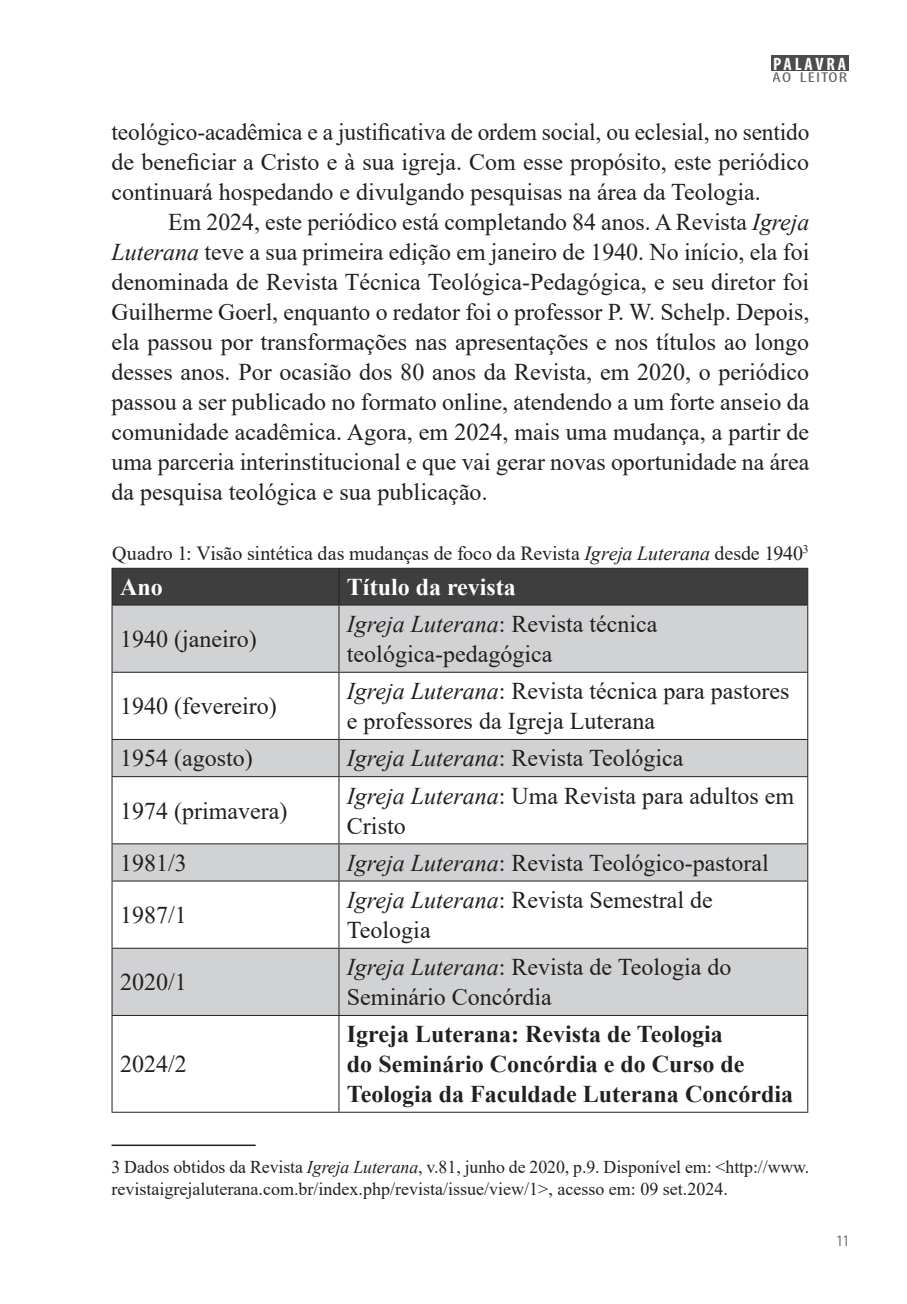
<style>
.page{position:relative;width:907px;height:1304px;background:#fff}
.page>*{position:absolute;margin:0;border:0;box-sizing:border-box;transform-origin:0 0}
.t1{font:24px/30px "Times New Roman";color:#231f20}
.t2{font:700 24px/30px "Times New Roman";color:#231f20}
.t3{font:700 24px "Times New Roman";color:#fff}
.t4{font:20px "Times New Roman";letter-spacing:-.005em;color:#231f20}
.t5{font:18px/22px "Times New Roman";color:#231f20}
.t6{font:700 condensed 18px "Myriad Pro";letter-spacing:.16em;color:#fff}
.t7{font:condensed 16px "Myriad Pro";color:#6c6d70}
.t8{font:condensed 14.4px "Myriad Pro";letter-spacing:.05em;color:#231f20;scale:1.42 1}
.s1{font-style:italic}
</style>
<div class="page">
<div style="left:771px;top:55px;width:77px;height:15px;background:#4f4b4c"></div>
<div style="left:112px;top:568px;width:695px;height:36px;background:#3e3e3f"></div>
<svg style="left:112px;top:605px;width:695px;height:409px;fill:#d1d2d4"></svg>
<hr style="left:111px;top:567px;width:228px;height:1px;background:#231f20">
<hr style="left:111px;top:568px;width:1px;height:36px;background:#231f20">
<hr style="left:339px;top:567px;width:469px;height:1px;background:#231f20">
<hr style="left:338px;top:568px;width:1px;height:36px;background:#231f20">
<hr style="left:807px;top:568px;width:1px;height:36px;background:#231f20">
<hr style="left:111px;top:604px;width:228px;height:1px;background:#231f20">
<hr style="left:111px;top:605px;width:1px;height:66px;background:#231f20">
<hr style="left:339px;top:604px;width:469px;height:1px;background:#231f20">
<hr style="left:338px;top:605px;width:1px;height:66px;background:#231f20">
<hr style="left:807px;top:605px;width:1px;height:66px;background:#231f20">
<hr style="left:111px;top:671px;width:228px;height:1px;background:#231f20">
<hr style="left:111px;top:672px;width:1px;height:67px;background:#231f20">
<hr style="left:339px;top:671px;width:469px;height:1px;background:#231f20">
<hr style="left:338px;top:672px;width:1px;height:67px;background:#231f20">
<hr style="left:807px;top:672px;width:1px;height:67px;background:#231f20">
<hr style="left:111px;top:739px;width:228px;height:1px;background:#231f20">
<hr style="left:111px;top:740px;width:1px;height:36px;background:#231f20">
<hr style="left:339px;top:739px;width:469px;height:1px;background:#231f20">
<hr style="left:338px;top:740px;width:1px;height:36px;background:#231f20">
<hr style="left:807px;top:740px;width:1px;height:36px;background:#231f20">
<hr style="left:111px;top:776px;width:228px;height:1px;background:#231f20">
<hr style="left:111px;top:777px;width:1px;height:66px;background:#231f20">
<hr style="left:339px;top:776px;width:469px;height:1px;background:#231f20">
<hr style="left:338px;top:777px;width:1px;height:66px;background:#231f20">
<hr style="left:807px;top:777px;width:1px;height:66px;background:#231f20">
<hr style="left:111px;top:843px;width:228px;height:1px;background:#231f20">
<hr style="left:111px;top:844px;width:1px;height:36px;background:#231f20">
<hr style="left:339px;top:843px;width:469px;height:1px;background:#231f20">
<hr style="left:338px;top:844px;width:1px;height:36px;background:#231f20">
<hr style="left:807px;top:844px;width:1px;height:36px;background:#231f20">
<hr style="left:111px;top:880px;width:228px;height:1px;background:#231f20">
<hr style="left:111px;top:881px;width:1px;height:66px;background:#231f20">
<hr style="left:339px;top:880px;width:469px;height:1px;background:#231f20">
<hr style="left:338px;top:881px;width:1px;height:66px;background:#231f20">
<hr style="left:807px;top:881px;width:1px;height:66px;background:#231f20">
<hr style="left:111px;top:947px;width:228px;height:1px;background:#231f20">
<hr style="left:111px;top:948px;width:1px;height:66px;background:#231f20">
<hr style="left:339px;top:947px;width:469px;height:1px;background:#231f20">
<hr style="left:338px;top:948px;width:1px;height:66px;background:#231f20">
<hr style="left:807px;top:948px;width:1px;height:66px;background:#231f20">
<hr style="left:111px;top:1014px;width:228px;height:1px;background:#231f20">
<hr style="left:111px;top:1015px;width:1px;height:96px;background:#231f20">
<hr style="left:339px;top:1014px;width:469px;height:1px;background:#231f20">
<hr style="left:338px;top:1015px;width:1px;height:96px;background:#231f20">
<hr style="left:807px;top:1015px;width:1px;height:96px;background:#231f20">
<hr style="left:111px;top:1111px;width:228px;height:1px;background:#231f20">
<hr style="left:339px;top:1111px;width:469px;height:1px;background:#231f20">
<hr style="left:111px;top:1144px;width:144px;height:1px;background:#231f20">
<p class="t6" style="left:773px;top:53px;width:74px">PALAVRA</p>
<p class="t8" style="left:772px;top:69px;width:54px">AO LEITOR</p>
<p class="t1" style="left:111px;top:116px;width:699px;text-align:justify">teológico-acadêmica e a justificativa de ordem social, ou eclesial, no sentido de beneficiar a Cristo e à sua igreja. Com esse propósito, este periódico continuará hospedando e divulgando pesquisas na área da Teologia.</p>
<p class="t1" style="left:111px;top:206px;width:699px;text-align:justify;text-indent:57px">Em 2024, este periódico está completando 84 anos. A Revista <span class="s1">Igreja Luterana</span> teve a sua primeira edição em janeiro de 1940. No início, ela foi denominada de Revista Técnica Teológica-Pedagógica, e seu diretor foi Guilherme Goerl, enquanto o redator foi o professor P. W. Schelp. Depois, ela passou por transformações nas apresentações e nos títulos ao longo desses anos. Por ocasião dos 80 anos da Revista, em 2020, o periódico passou a ser publicado no formato online, atendendo a um forte anseio da comunidade acadêmica. Agora, em 2024, mais uma mudança, a partir de uma parceria interinstitucional e que vai gerar novas oportunidade na área da pesquisa teológica e sua publicação.</p>
<p class="t4" style="left:112px;top:539px;width:698px">Quadro 1: Visão sintética das mudanças de foco da Revista <span class="s1">Igreja Luterana</span> desde 1940<sup>3</sup></p>
<p class="t3" style="left:120px;top:569px;width:44px">Ano</p>
<p class="t3" style="left:347px;top:569px;width:170px">Título da revista</p>
<p class="t1" style="left:120px;top:623px;width:138px">1940 (janeiro)</p>
<p class="t1" style="left:347px;top:608px;width:312px"><span class="s1">Igreja Luterana</span>: Revista técnica teológica-pedagógica</p>
<p class="t1" style="left:120px;top:690px;width:158px">1940 (fevereiro)</p>
<p class="t1" style="left:347px;top:675px;width:444px"><span class="s1">Igreja Luterana</span>: Revista técnica para pastores e professores da Igreja Luterana</p>
<p class="t1" style="left:120px;top:742px;width:134px">1954 (agosto)</p>
<p class="t1" style="left:347px;top:742px;width:338px"><span class="s1">Igreja Luterana</span>: Revista Teológica</p>
<p class="t1" style="left:120px;top:794px;width:169px">1974 (primavera)</p>
<p class="t1" style="left:347px;top:779px;width:449px"><span class="s1">Igreja Luterana</span>: Uma Revista para adultos em<br>Cristo</p>
<p class="t1" style="left:120px;top:846px;width:68px">1981/3</p>
<p class="t1" style="left:347px;top:846px;width:423px"><span class="s1">Igreja Luterana</span>: Revista Teológico-pastoral</p>
<p class="t1" style="left:120px;top:899px;width:68px">1987/1</p>
<p class="t1" style="left:347px;top:884px;width:367px"><span class="s1">Igreja Luterana</span>: Revista Semestral de<br>Teologia</p>
<p class="t1" style="left:120px;top:966px;width:68px">2020/1</p>
<p class="t1" style="left:120px;top:1048px;width:68px">2024/2</p>
<p class="t1" style="left:347px;top:951px;width:386px"><span class="s1">Igreja Luterana</span>: Revista de Teologia do<br>Seminário Concórdia</p>
<p class="t2" style="left:347px;top:1018px;width:447px">Igreja Luterana: Revista de Teologia<br>do Seminário Concórdia e do Curso de<br>Teologia da Faculdade Luterana Concórdia</p>
<p class="t5" style="left:111px;top:1155px;width:699px">3 Dados obtidos da Revista <span class="s1">Igreja Luterana</span>, v.81, junho de 2020, p.9. Disponível em: &lt;http://www. revistaigrejaluterana.com.br/index.php/revista/issue/view/1&gt;, acesso em: 09 set.2024.</p>
<p class="t7" style="left:836px;top:1230px;width:14px">11</p>
</div>
